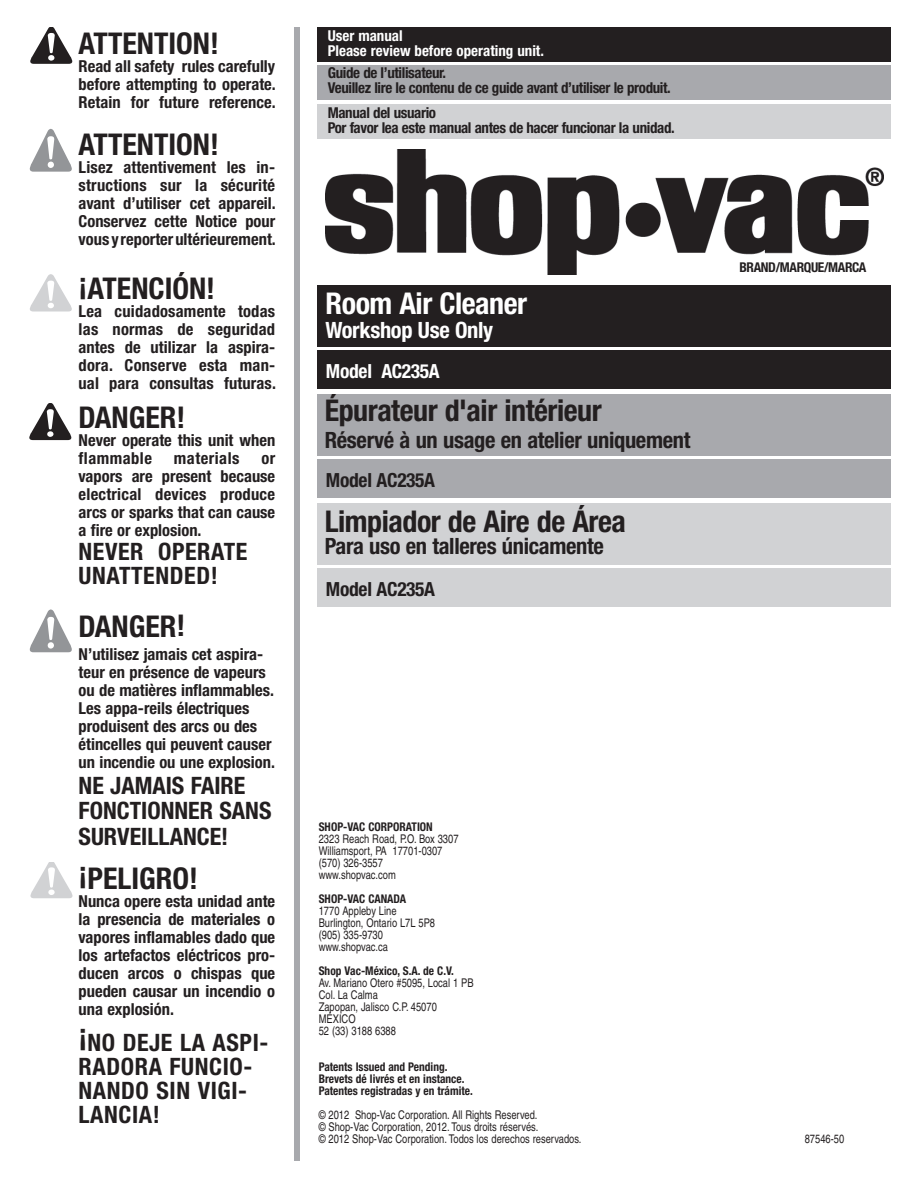
<style>
.page{position:relative;width:918px;height:1188px;background:#fff}
.page>*{position:absolute;margin:0;border:0;box-sizing:border-box;transform-origin:0 0}
.t1{font:700 condensed 30px "Helvetica Neue LT Std";letter-spacing:-.005em;color:#231f20}
.t2{font:700 condensed 30px "Helvetica Neue LT Std";letter-spacing:-.015em;color:#fff}
.t3{font:700 condensed 24px/24px "Helvetica Neue LT Std";color:#231f20}
.t4{font:700 condensed 24px/24px "Helvetica Neue LT Std";letter-spacing:.025em;color:#231f20}
.t5{font:700 condensed 22.5px "Helvetica Neue LT Std";letter-spacing:-.015em;color:#231f20}
.t6{font:700 condensed 22.5px "Helvetica Neue LT Std";letter-spacing:-.015em;color:#fff}
.t7{font:700 condensed 19.5px "Helvetica Neue LT Std";letter-spacing:-.015em;color:#231f20}
.t8{font:700 condensed 19.5px "Helvetica Neue LT Std";letter-spacing:-.02em;color:#fff}
.t9{font:700 condensed 16.5px/18px "Helvetica Neue LT Std";color:#231f20;text-align:justify}
.t10{font:700 condensed 16.5px "Helvetica Neue LT Std";letter-spacing:.03em;color:#231f20}
.t11{font:700 condensed 15px/15px "Helvetica Neue LT Std";letter-spacing:-.025em;color:#231f20}
.t12{font:700 condensed 15px/15px "Helvetica Neue LT Std";color:#fff}
.t13{font:700 condensed 13.5px "Helvetica Neue LT Std";letter-spacing:-.025em;color:#231f20}
.t14{font:condensed 12px/12px "Helvetica";color:#231f20;scale:.95 1}
.t15{font:700 condensed 12px/12px "Helvetica Neue LT Std";color:#231f20;scale:.95 1}
</style>
<div class="page">
<div style="left:294px;top:27px;width:6px;height:1134px;background:#a8a9ad"></div>
<div style="left:317px;top:27px;width:574px;height:35px;background:#231f20"></div>
<div style="left:317px;top:104px;width:574px;height:35px;background:#d1d2d4"></div>
<div style="left:317px;top:350px;width:574px;height:39px;background:#231f20"></div>
<div style="left:317px;top:285px;width:574px;height:61px;background:#231f20"></div>
<div style="left:317px;top:568px;width:574px;height:39px;background:#d1d2d4"></div>
<div style="left:317px;top:503px;width:574px;height:61px;background:#d1d2d4"></div>
<svg style="left:30px;top:27px;width:42px;height:37px"></svg>
<svg style="left:30px;top:274px;width:42px;height:38px"></svg>
<svg style="left:30px;top:862px;width:43px;height:36px"></svg>
<svg style="left:29px;top:403px;width:42px;height:37px"></svg>
<img style="left:325px;top:149px;width:559px;height:125px">
<div style="left:830px;top:207px;width:61px;height:13px;background:#fff"></div>
<div style="left:317px;top:65px;width:574px;height:34px;background:#a8a9ad"></div>
<div style="left:317px;top:459px;width:574px;height:39px;background:#a8a9ad"></div>
<div style="left:317px;top:394px;width:574px;height:61px;background:#a8a9ad"></div>
<svg style="left:30px;top:129px;width:42px;height:43px"></svg>
<svg style="left:30px;top:609px;width:42px;height:43px"></svg>
<div style="left:736px;top:257px;width:132px;height:16px;background:#fff"></div>
<h1 class="t1" style="left:79px;top:25px;width:142px">ATTENTION!</h1>
<p class="t9" style="left:79px;top:57px;width:199px">Read all safety rules carefully before attempting to operate.<br>Retain for future reference.</p>
<h1 class="t1" style="left:79px;top:126px;width:142px">ATTENTION!</h1>
<p class="t9" style="left:79px;top:158px;width:199px">Lisez attentivement les in&shy;structions sur la sécurité avant d’utiliser cet appareil.<br>Conservez cette Notice pour vous y reporter ultérieurement.</p>
<h1 class="t1" style="left:79px;top:271px;width:138px">¡ATENCIÓN!</h1>
<p class="t9" style="left:79px;top:302px;width:199px">Lea cuidadosamente todas las normas de seguridad antes de utilizar la aspira&shy;dora. Conserve esta man&shy;ual para consultas futuras.</p>
<h1 class="t1" style="left:79px;top:400px;width:108px">DANGER!</h1>
<p class="t9" style="left:79px;top:431px;width:198px">Never operate this unit when flammable</p>
<p class="t10" style="left:174px;top:448px;width:67px">materials</p>
<p class="t9" style="left:79px;top:449px;width:198px;text-indent:183px">or vapors are present because electrical devices produce arcs or sparks that can cause a fire or explosion.</p>
<h2 class="t4" style="left:79px;top:539px;width:170px">NEVER OPERATE<br>UNATTENDED!</h2>
<h1 class="t1" style="left:79px;top:608px;width:108px">DANGER!</h1>
<p class="t9" style="left:79px;top:645px;width:198px;text-align:left">N’utilisez jamais cet aspira&shy;teur en présence de vapeurs ou de matières inflammables.<br>Les appa-reils électriques produisent des arcs ou des étincelles qui peuvent causer un incendie ou une explosion.</p>
<h2 class="t3" style="left:79px;top:772px;width:193px;line-height:25.5px">NE JAMAIS FAIRE<br>FONCTIONNER SANS<br>SURVEILLANCE!</h2>
<h1 class="t1" style="left:79px;top:860px;width:121px">¡PELIGRO!</h1>
<p class="t9" style="left:79px;top:892px;width:198px">Nunca opere esta unidad ante la presencia de materiales o vapores inflamables dado que los artefactos eléctricos pro&shy;ducen arcos o chispas que pueden causar un incendio o una explosión.</p>
<h2 class="t3" style="left:79px;top:1030px;width:191px"><sup>¡</sup>no deje la aspi&shy;radora</h2>
<h2 class="t3" style="left:170px;top:1054px;width:25px">funcio</h2>
<h2 class="t3" style="left:79px;top:1054px;width:175px;text-indent:165px">- nando sin vigi&shy;lancia</h2>
<h2 class="t3" style="left:153px;top:1102px;width:9px">!</h2>
<p class="t12" style="left:328px;top:28px;width:218px">User manual<br>Please review before operating unit.</p>
<p class="t11" style="left:328px;top:65px;width:345px">Guide de l’utilisateur.<br>Veuillez lire le contenu de ce guide avant d’utiliser le produit.</p>
<p class="t11" style="left:328px;top:105px;width:349px">Manual del usuario<br>Por favor lea este manual antes de hacer funcionar la unidad.</p>
<h1 class="t2" style="left:326px;top:285px;width:203px">Room Air Cleaner</h1>
<h3 class="t6" style="left:326px;top:317px;width:169px">Workshop Use Only</h3>
<p class="t8" style="left:326px;top:359px;width:115px">Model AC235A</p>
<h1 class="t1" style="left:325px;top:392px;width:279px">Épurateur d'air intérieur</h1>
<h3 class="t5" style="left:325px;top:426px;width:367px">Réservé à un usage en atelier uniquement</h3>
<p class="t7" style="left:326px;top:468px;width:111px">Model AC235A</p>
<h1 class="t1" style="left:325px;top:503px;width:303px">Limpiador de Aire de Área</h1>
<h3 class="t5" style="left:325px;top:533px;width:281px">Para uso en talleres únicamente</h3>
<p class="t7" style="left:326px;top:577px;width:111px">Model AC235A</p>
<p class="t15" style="left:319px;top:821px;width:122px">SHOP-VAC CORPORATION</p>
<p class="t14" style="left:319px;top:833px;width:149px">2323 Reach Road, P.O. Box 3307<br>Williamsport, PA 17701-0307 (570) 326-3557 www.shopvac.com</p>
<p class="t15" style="left:319px;top:893px;width:93px">SHOP-VAC CANADA</p>
<p class="t14" style="left:319px;top:905px;width:124px">1770 Appleby Line<br>Burlington, Ontario L7L 5P8 (905) 335-9730 www.shopvac.ca</p>
<p class="t15" style="left:319px;top:965px;width:144px">Shop Vac-México, S.A. de C.V.</p>
<p class="t14" style="left:319px;top:977px;width:165px">Av. Mariano Otero #5095, Local 1 PB<br>Col. La Calma<br>Zapopan, Jalisco C.P. 45070<br>MÉXICO<br>52 (33) 3188 6388</p>
<p class="t15" style="left:319px;top:1061px;width:164px">Patents Issued and Pending.<br>Brevets dé livrés et en instance.<br>Patentes registradas y en trámite.</p>
<p class="t14" style="left:319px;top:1109px;width:278px">© 2012 Shop-Vac Corporation. All Rights Reserved.<br>© Shop-Vac Corporation, 2012. Tous droits réservés.<br>© 2012 Shop-Vac Corporation. Todos los derechos reservados.</p>
<p class="t13" style="left:739px;top:259px;width:129px">BRAND/MARQUE/MARCA</p>
<p class="t14" style="left:805px;top:1133px;width:43px">87546-50</p>
</div>
